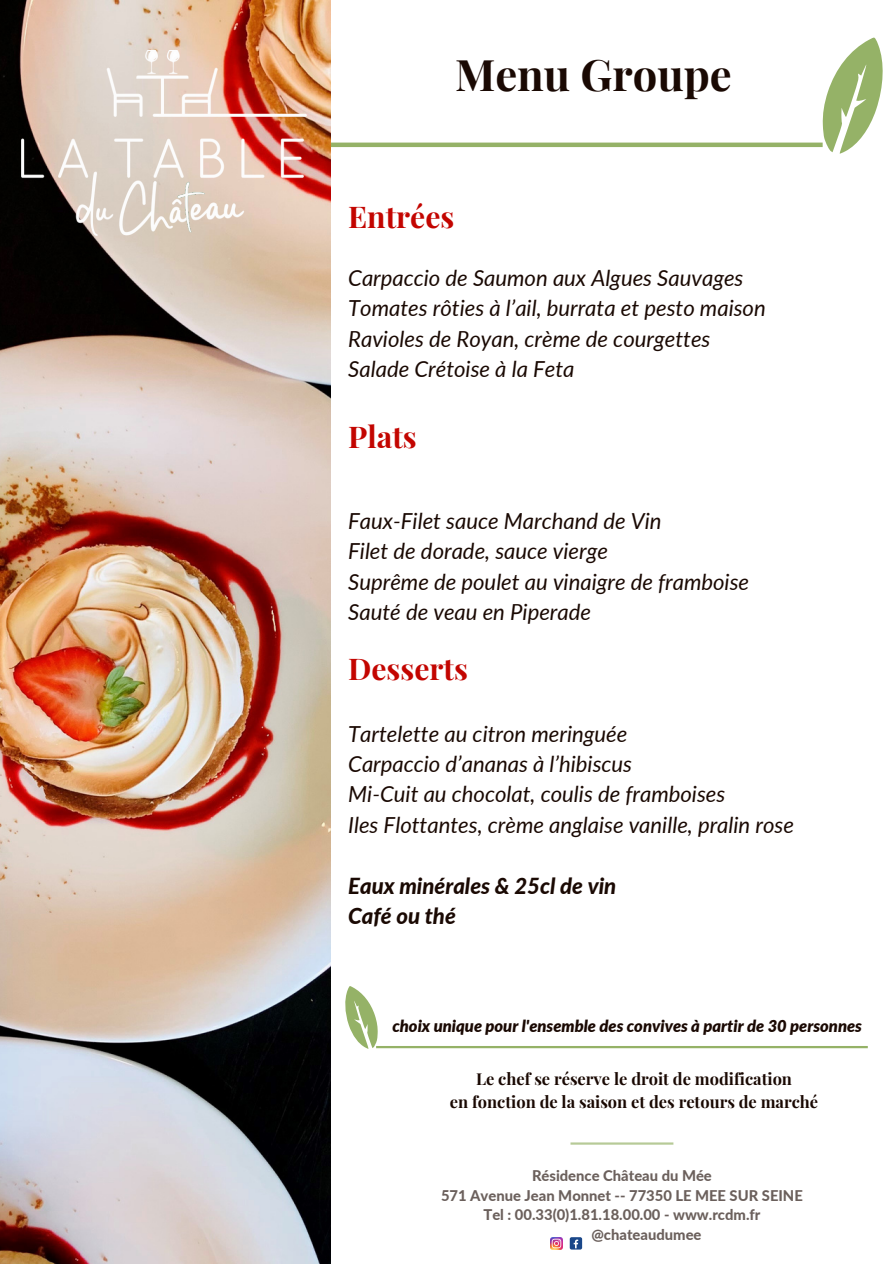
<style>
.page{position:relative;width:893px;height:1264px;background:#fff}
.page>*{position:absolute;margin:0;border:0;box-sizing:border-box;transform-origin:0 0}
.t1{font:700 43.5px "Playfair Display";color:#1a0903}
.t2{font:700 30px "Playfair Display";color:#c30500}
.t3{font:italic 22.05px/30.3px "Lato";color:#1a0903}
.t4{font:italic 800 22.05px/30.3px "Lato";color:#1a0903}
.t5{font:700 16.5px/22.5px "Playfair Display";color:#1a0903;text-align:center}
.t6{font:italic 900 16.5px "Lato";color:#1a0903}
.t7{font:800 14.7px "Lato";color:#1a0903}
</style>
<div class="page">
<img style="left:0;top:0;width:331px;height:1263px">
<img style="left:21px;top:51px;width:285px;height:184px">
<svg style="left:822px;top:38px;width:60px;height:116px"></svg>
<hr style="left:331px;top:143px;width:491px;height:4px;background:#95b267">
<svg style="left:550px;top:1237px;width:12px;height:12px"></svg>
<div style="left:569px;top:1237px;width:13px;height:12px;background:#1a4789;border-radius:2px"></div>
<svg style="left:573px;top:1239px;width:5px;height:9px"></svg>
<svg style="left:345px;top:986px;width:33px;height:62px"></svg>
<hr style="left:376px;top:1045px;width:491px;height:3px;background:#95b267">
<hr style="left:570px;top:1142px;width:103px;height:2px;background:#95b267">
<h1 class="t1" style="left:455px;top:44px;width:278px">Menu Groupe</h1>
<h2 class="t2" style="left:348px;top:195px;width:108px">Entrées</h2>
<h4 class="t3" style="left:348px;top:262px;width:419px">Carpaccio de Saumon aux Algues Sauvages Tomates rôties à l’ail, burrata et pesto maison Ravioles de Royan, crème de courgettes Salade Crétoise à la Feta</h4>
<h2 class="t2" style="left:348px;top:416px;width:70px">Plats</h2>
<h4 class="t3" style="left:348px;top:505px;width:402px">Faux-Filet sauce Marchand de Vin<br>Filet de dorade, sauce vierge<br>Suprême de poulet au vinaigre de framboise<br>Sauté de veau en Piperade</h4>
<h2 class="t2" style="left:348px;top:647px;width:121px">Desserts</h2>
<h4 class="t3" style="left:348px;top:718px;width:447px">Tartelette au citron meringuée<br>Carpaccio d’ananas à l’hibiscus<br>Mi-Cuit au chocolat, coulis de framboises<br>Iles Flottantes, crème anglaise vanille, pralin rose</h4>
<h3 class="t4" style="left:348px;top:869px;width:269px">Eaux minérales &amp; 25cl de vin<br>Café ou thé</h3>
<h5 class="t6" style="left:392px;top:1015px;width:471px">choix unique pour l'ensemble des convives à partir de 30 personnes</h5>
<p class="t5" style="left:450px;top:1067px;width:370px">Le chef se réserve le droit de modification<br>en fonction de la saison et des retours de marché</p>
<p class="t7" style="left:532px;top:1166px;width:181px">Résidence Château du Mée</p>
<p class="t7" style="left:441px;top:1186px;width:363px">571 Avenue Jean Monnet -- 77350 LE MEE SUR SEINE</p>
<p class="t7" style="left:483px;top:1205px;width:278px">Tel : 00.33(0)1.81.18.00.00 - www.rcdm.fr</p>
<p class="t7" style="left:591px;top:1225px;width:111px">@chateaudumee</p>
</div>
